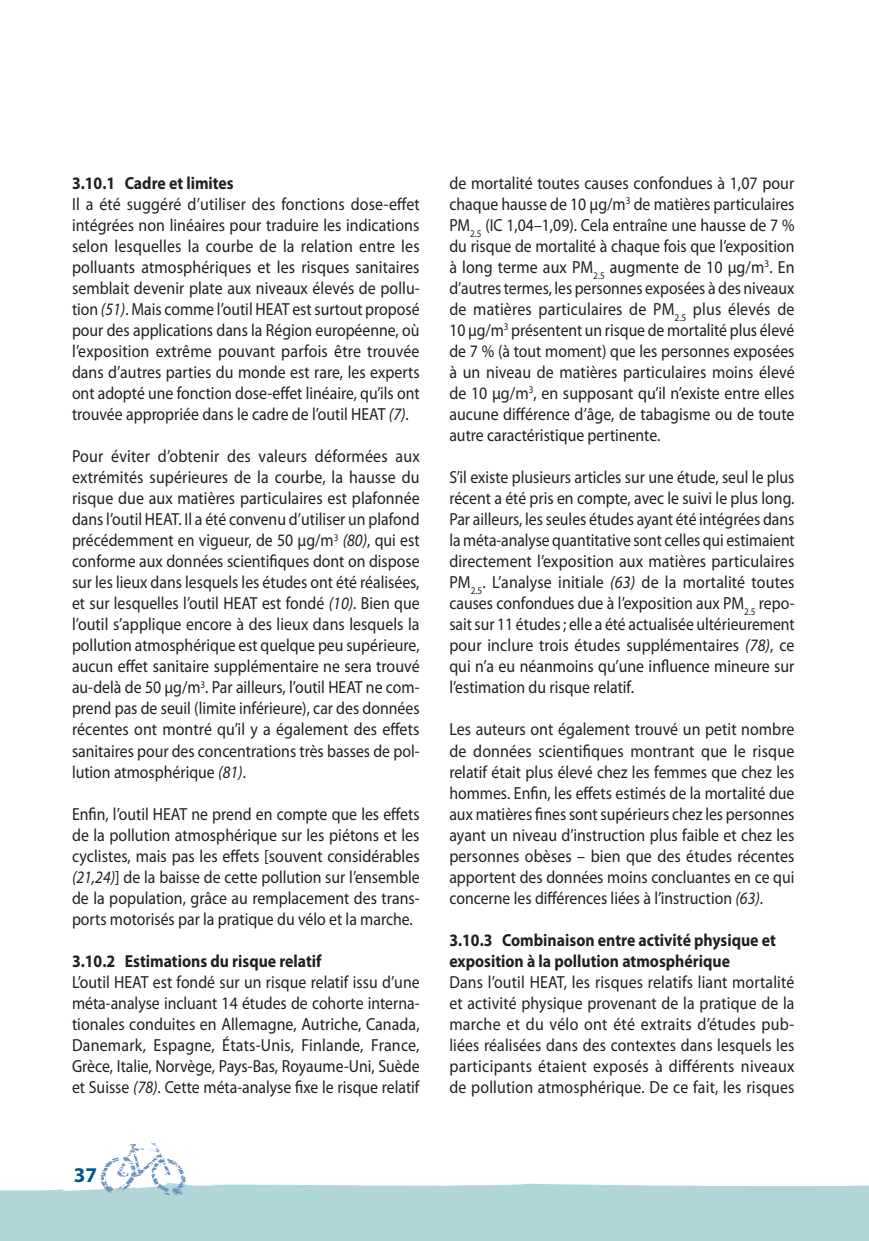
<style>
.page{position:relative;width:869px;height:1241px;background:#fff}
.page>*{position:absolute;margin:0;border:0;box-sizing:border-box;transform-origin:0 0}
.t1{font:700 21px "Myriad Pro";color:#00548e}
.Brød{font:17.5px/21px "Myriad Pro";color:#231f20;text-align:justify;scale:.91 1}
.Brød-2{font:17.5px/21px "Myriad Pro";color:#231f20;text-align:justify;scale:.9 1}
.t2{font:700 17.5px/21px "Myriad Pro";color:#231f20;scale:.9 1}
.s1{font-style:italic}
</style>
<div class="page">
<div style="left:0;top:1183px;width:868px;height:57px;background:#b0d6da"></div>
<svg style="left:100px;top:1142px;width:86px;height:53px"></svg>
<p class="t2" style="left:72px;top:173px;width:181px">3.10.1 Cadre et limites</p>
<p class="Brød" style="left:72px;top:194px;width:383px">Il a été suggéré d’utiliser des fonctions dose-effet intégrées non linéaires pour traduire les indications selon lesquelles la courbe de la relation entre les polluants atmosphériques et les risques sanitaires semblait devenir plate aux niveaux élevés de pollu&shy;tion <span class="s1">(51)</span>. Mais comme l’outil HEAT est surtout proposé pour des applications dans la Région européenne, où l’exposition extrême pouvant parfois être trouvée dans d’autres parties du monde est rare, les experts ont adopté une fonction dose-effet linéaire, qu’ils ont trouvée appropriée dans le cadre de l’outil HEAT <span class="s1">(7)</span>.</p>
<p class="Brød" style="left:72px;top:446px;width:383px">Pour éviter d’obtenir des valeurs déformées aux extrémités supérieures de la courbe, la hausse du risque due aux matières particulaires est plafonnée dans l’outil HEAT. Il a été convenu d’utiliser un plafond précédemment en vigueur, de 50 µg/m<sup>3</sup> <span class="s1">(80)</span>, qui est conforme aux données scientifiques dont on dispose sur les lieux dans lesquels les études ont été réalisées, et sur lesquelles l’outil HEAT est fondé <span class="s1">(10)</span>. Bien que l’outil s’applique encore à des lieux dans lesquels la pollution atmosphérique est quelque peu supérieure, aucun effet sanitaire supplémentaire ne sera trouvé au-delà de 50 µg/m<sup>3</sup>. Par ailleurs, l’outil HEAT ne com&shy;prend pas de seuil (limite inférieure), car des données récentes ont montré qu’il y a également des effets sanitaires pour des concentrations très basses de pol&shy;lution atmosphérique <span class="s1">(81)</span>.</p>
<p class="Brød-2" style="left:72px;top:803px;width:388px">Enfin, l’outil HEAT ne prend en compte que les effets de la pollution atmosphérique sur les piétons et les cyclistes, mais pas les effets [souvent considérables <span class="s1">(21,24)</span>] de la baisse de cette pollution sur l’ensemble de la population, grâce au remplacement des trans&shy;ports motorisés par la pratique du vélo et la marche.</p>
<p class="t2" style="left:72px;top:950px;width:279px">3.10.2 Estimations du risque relatif</p>
<p class="Brød-2" style="left:72px;top:971px;width:387px">L’outil HEAT est fondé sur un risque relatif issu d’une méta-analyse incluant 14 études de cohorte interna&shy;tionales conduites en Allemagne, Autriche, Canada, Danemark, Espagne, États-Unis, Finlande, France, Grèce, Italie, Norvège, Pays-Bas, Royaume-Uni, Suède et Suisse <span class="s1">(78)</span>. Cette méta-analyse fixe le risque relatif</p>
<p class="t1" style="left:74px;top:1162px;width:25px">37</p>
<p class="Brød" style="left:449px;top:173px;width:381px">de mortalité toutes causes confondues à 1,07 pour chaque hausse de 10 µg/m<sup>3</sup> de matières particulaires PM<sub>2.5</sub> (IC 1,04–1,09). Cela entraîne une hausse de 7 % du risque de mortalité à chaque fois que l’exposition à long terme aux PM<sub>2.5</sub> augmente de 10 µg/m<sup>3</sup>. En d’autres termes, les personnes exposées à des niveaux de matières particulaires de PM<sub>2.5</sub> plus élevés de 10 µg/m<sup>3</sup> présentent un risque de mortalité plus élevé de 7 % (à tout moment) que les personnes exposées à un niveau de matières particulaires moins élevé de 10 μg/m<sup>3</sup>, en supposant qu’il n’existe entre elles aucune différence d’âge, de tabagisme ou de toute autre caractéristique pertinente.</p>
<p class="Brød-2" style="left:449px;top:467px;width:385px">S’il existe plusieurs articles sur une étude, seul le plus récent a été pris en compte, avec le suivi le plus long.<br>Par ailleurs, les seules études ayant été intégrées dans la méta-analyse quantitative sont celles qui estimaient directement l’exposition aux matières particulaires PM<sub>2.5</sub>. L’analyse initiale <span class="s1">(63)</span> de la mortalité toutes causes confondues due à l’exposition aux PM<sub>2.5</sub> repo&shy;sait sur 11 études ; elle a été actualisée ultérieurement pour inclure trois études supplémentaires <span class="s1">(78)</span>, ce qui n’a eu néanmoins qu’une influence mineure sur l’estimation du risque relatif.</p>
<p class="Brød" style="left:449px;top:719px;width:380px">Les auteurs ont également trouvé un petit nombre de données scientifiques montrant que le risque relatif était plus élevé chez les femmes que chez les hommes. Enfin, les effets estimés de la mortalité due aux matières fines sont supérieurs chez les personnes ayant un niveau d’instruction plus faible et chez les personnes obèses – bien que des études récentes apportent des données moins concluantes en ce qui concerne les différences liées à l’instruction <span class="s1">(63)</span>.</p>
<p class="t2" style="left:449px;top:929px;width:364px">3.10.3 Combinaison entre activité physique et exposition à la pollution atmosphérique</p>
<p class="Brød-2" style="left:449px;top:971px;width:385px">Dans l’outil HEAT, les risques relatifs liant mortalité et activité physique provenant de la pratique de la marche et du vélo ont été extraits d’études pub&shy;liées réalisées dans des contextes dans lesquels les participants étaient exposés à différents niveaux de pollution atmosphérique. De ce fait, les risques</p>
</div>
